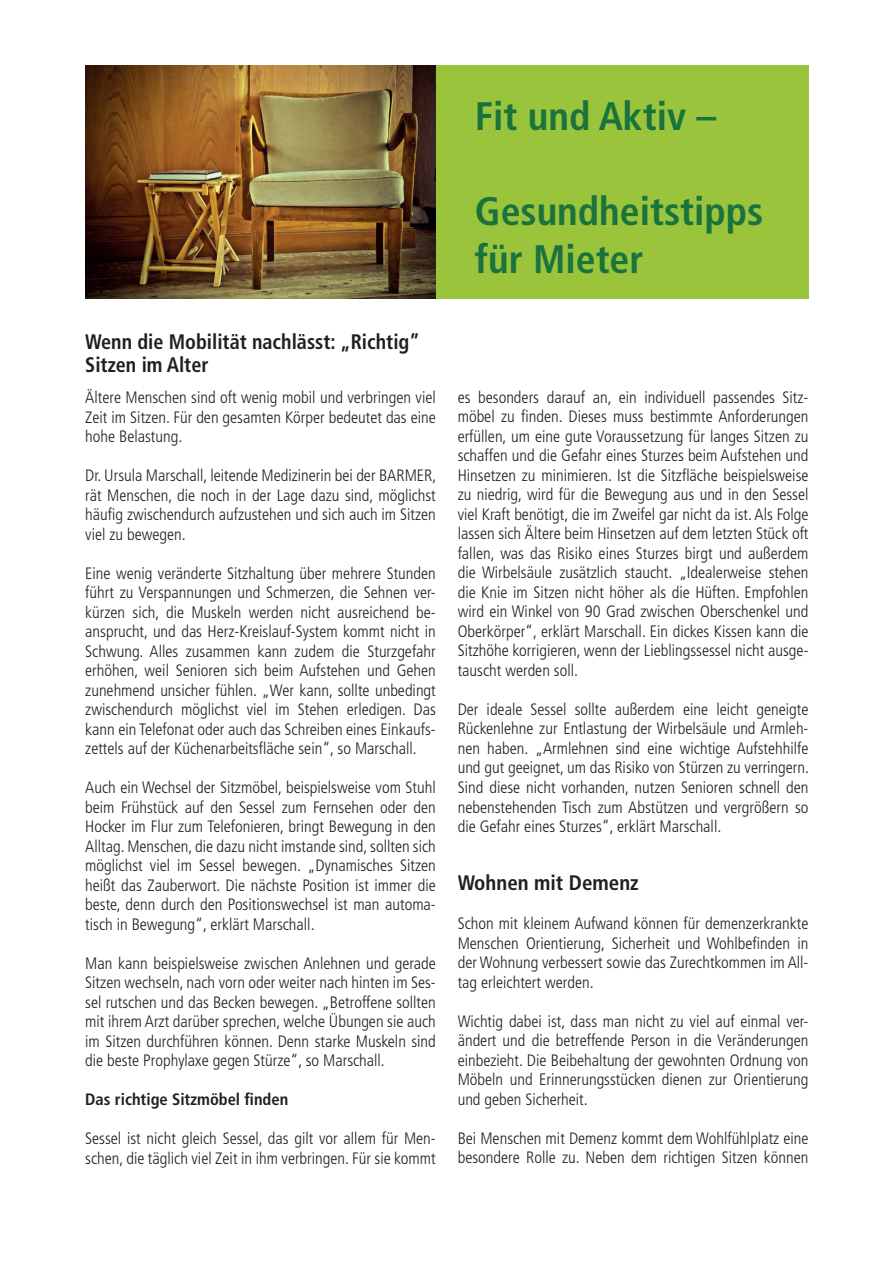
<style>
.page{position:relative;width:893px;height:1263px;background:#fff}
.page>*{position:absolute;margin:0;border:0;box-sizing:border-box;transform-origin:0 0}
.t1{font:700 condensed 39.75px/47.7px "Frutiger LT";color:#1a723d}
.t2{font:700 condensed 21px/22.5px "Frutiger LT";color:#231f20;scale:.96 1}
.t3{font:700 condensed 21px "Frutiger LT";color:#231f20}
.t4{font:300 condensed 16.5px/19.5px "Frutiger LT";color:#231f20;text-align:justify}
.t5{font:700 condensed 16.5px "Frutiger LT";color:#231f20}
</style>
<div class="page">
<div style="left:85px;top:65px;width:723px;height:234px;background:#9ac43b"></div>
<img style="left:85px;top:65px;width:351px;height:234px">
<h1 class="t1" style="left:475px;top:92px;width:243px">Fit und Aktiv –</h1>
<h1 class="t1" style="left:475px;top:188px;width:290px">Gesundheitstipps für Mieter</h1>
<p class="t2" style="left:85px;top:331px;width:350px">Wenn die Mobilität nachlässt: „Richtig”<br>Sitzen im Alter</p>
<p class="t4" style="left:85px;top:388px;width:352px">Ältere Menschen sind oft wenig mobil und verbringen viel Zeit im Sitzen. Für den gesamten Körper bedeutet das eine hohe Belastung.</p>
<p class="t4" style="left:85px;top:466px;width:353px">Dr. Ursula Marschall, leitende Medizinerin bei der BARMER, rät Menschen, die noch in der Lage dazu sind, möglichst häufig zwischendurch aufzustehen und sich auch im Sitzen viel zu bewegen.</p>
<p class="t4" style="left:85px;top:564px;width:352px">Eine wenig veränderte Sitzhaltung über mehrere Stunden führt zu Verspannungen und Schmerzen, die Sehnen ver&shy;kürzen sich, die Muskeln werden nicht ausreichend be&shy;ansprucht, und das Herz-Kreislauf-System kommt nicht in Schwung. Alles zusammen kann zudem die Sturzgefahr erhöhen, weil Senioren sich beim Aufstehen und Gehen zunehmend unsicher fühlen. „Wer kann, sollte unbedingt zwischendurch möglichst viel im Stehen erledigen. Das kann ein Telefonat oder auch das Schreiben eines Einkaufs&shy;zettels auf der Küchenarbeitsfläche sein“, so Marschall.</p>
<p class="t4" style="left:85px;top:778px;width:352px">Auch ein Wechsel der Sitzmöbel, beispielsweise vom Stuhl beim Frühstück auf den Sessel zum Fernsehen oder den Hocker im Flur zum Telefonieren, bringt Bewegung in den Alltag. Menschen, die dazu nicht imstande sind, sollten sich möglichst viel im Sessel bewegen. „Dynamisches Sitzen heißt das Zauberwort. Die nächste Position ist immer die beste, denn durch den Positionswechsel ist man automa&shy;tisch in Bewegung“, erklärt Marschall.</p>
<p class="t4" style="left:85px;top:954px;width:352px">Man kann beispielsweise zwischen Anlehnen und gerade Sitzen wechseln, nach vorn oder weiter nach hinten im Ses&shy;sel rutschen und das Becken bewegen. „Betroffene sollten mit ihrem Arzt darüber sprechen, welche Übungen sie auch im Sitzen durchführen können. Denn starke Muskeln sind die beste Prophylaxe gegen Stürze“, so Marschall.</p>
<p class="t5" style="left:85px;top:1090px;width:204px">Das richtige Sitzmöbel finden</p>
<p class="t4" style="left:85px;top:1129px;width:352px">Sessel ist nicht gleich Sessel, das gilt vor allem für Men&shy;schen, die täglich viel Zeit in ihm verbringen. Für sie kommt</p>
<p class="t4" style="left:458px;top:388px;width:352px">es besonders darauf an, ein individuell passendes Sitz&shy;möbel zu finden. Dieses muss bestimmte Anforderungen erfüllen, um eine gute Voraussetzung für langes Sitzen zu schaffen und die Gefahr eines Sturzes beim Aufstehen und Hinsetzen zu minimieren. Ist die Sitzfläche beispielsweise zu niedrig, wird für die Bewegung aus und in den Sessel viel Kraft benötigt, die im Zweifel gar nicht da ist. Als Folge lassen sich Ältere beim Hinsetzen auf dem letzten Stück oft fallen, was das Risiko eines Sturzes birgt und außerdem die Wirbelsäule zusätzlich staucht. „Idealerweise stehen die Knie im Sitzen nicht höher als die Hüften. Empfohlen wird ein Winkel von 90 Grad zwischen Oberschenkel und Oberkörper“, erklärt Marschall. Ein dickes Kissen kann die Sitzhöhe korrigieren, wenn der Lieblingssessel nicht ausge&shy;tauscht werden soll.</p>
<p class="t4" style="left:458px;top:700px;width:353px">Der ideale Sessel sollte außerdem eine leicht geneigte Rückenlehne zur Entlastung der Wirbelsäule und Armleh&shy;nen haben. „Armlehnen sind eine wichtige Aufstehhilfe und gut geeignet, um das Risiko von Stürzen zu verringern.<br>Sind diese nicht vorhanden, nutzen Senioren schnell den nebenstehenden Tisch zum Abstützen und vergrößern so die Gefahr eines Sturzes“, erklärt Marschall.</p>
<p class="t3" style="left:458px;top:870px;width:183px">Wohnen mit Demenz</p>
<p class="t4" style="left:458px;top:914px;width:352px">Schon mit kleinem Aufwand können für demenzerkrankte Menschen Orientierung, Sicherheit und Wohlbefinden in der Wohnung verbessert sowie das Zurechtkommen im All&shy;tag erleichtert werden.</p>
<p class="t4" style="left:458px;top:1012px;width:352px">Wichtig dabei ist, dass man nicht zu viel auf einmal ver&shy;ändert und die betreffende Person in die Veränderungen einbezieht. Die Beibehaltung der gewohnten Ordnung von Möbeln und Erinnerungsstücken dienen zur Orientierung und geben Sicherheit.</p>
<p class="t4" style="left:458px;top:1129px;width:352px">Bei Menschen mit Demenz kommt dem Wohlfühlplatz eine besondere Rolle zu. Neben dem richtigen Sitzen können</p>
</div>
